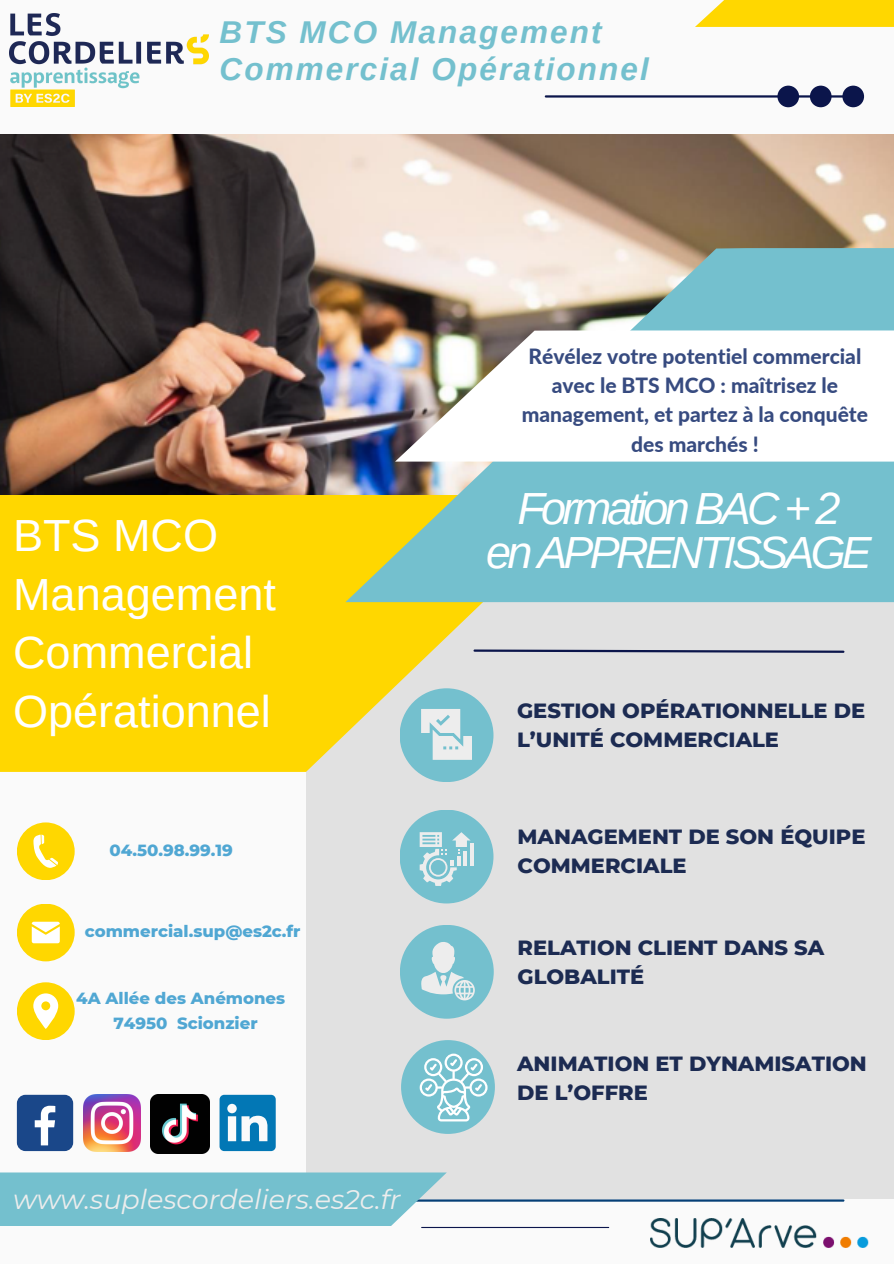
<style>
.page{position:relative;width:894px;height:1264px;background:#fff}
.page>*{position:absolute;margin:0;border:0;box-sizing:border-box;transform-origin:0 0}
.t1{font:45px/58.5px "Arimo";color:#fff}
.t2{font:italic 45px/43.8px "Arimo";letter-spacing:-.085em;color:#fff;text-align:center}
.t3{font:italic 700 31.5px/37.2px "Arimo";letter-spacing:.065em;color:#74c0ce}
.t4{font:italic 27px "Montserrat";color:#ededed}
.t5{font:800 21px/29.2px "Montserrat";color:#1c2b52}
.t6{font:800 21px/29.2px "Lato";color:#374b80;text-align:center}
.t7{font:800 16.5px "Montserrat";color:#50a7d3}
</style>
<div class="page">
<div style="left:0;top:0;width:893px;height:1263px;background:#fafafa"></div>
<div style="left:306px;top:581px;width:587px;height:618px;background:#e1e1e1"></div>
<svg style="left:0;top:494px;width:674px;height:278px;fill:#ffd700"></svg>
<div style="left:399px;top:688px;width:94px;height:94px;background:#74c0ce;border-radius:50%"></div>
<svg style="left:421px;top:709px;width:50px;height:50px"></svg>
<div style="left:399px;top:809px;width:94px;height:94px;background:#74c0ce;border-radius:50%"></div>
<hr style="left:469px;top:843px;width:4px;height:22px;background:#ededed">
<svg style="left:419px;top:832px;width:51px;height:53px"></svg>
<div style="left:400px;top:924px;width:93px;height:94px;background:#74c0ce;border-radius:50%"></div>
<svg style="left:421px;top:942px;width:53px;height:58px"></svg>
<img style="left:0;top:134px;width:893px;height:360px">
<img style="left:345px;top:248px;width:548px;height:354px">
<hr style="left:309px;top:1199px;width:534px;height:2px;background:#053f76">
<svg style="left:0;top:1172px;width:446px;height:54px;background:#7cc3d0"></svg>
<div style="left:694px;top:0;width:199px;height:27px;background:#ffd700"></div>
<div style="left:395px;top:330px;width:498px;height:131px;background:#fff"></div>
<hr style="left:545px;top:95px;width:305px;height:3px;background:#0b154b">
<hr style="left:421px;top:1226px;width:187px;height:1px;background:#0b154b">
<svg style="left:472px;top:648px;width:373px;height:6px"></svg>
<svg style="left:777px;top:86px;width:86px;height:21px"></svg>
<img style="left:650px;top:1218px;width:218px;height:29px">
<div style="left:17px;top:1094px;width:56px;height:57px;background:#1a4789;border-radius:9px"></div>
<svg style="left:35px;top:1105px;width:20px;height:40px"></svg>
<img style="left:84px;top:1094px;width:56px;height:57px">
<svg style="left:219px;top:1094px;width:57px;height:57px"></svg>
<img style="left:151px;top:1094px;width:58px;height:59px">
<div style="left:401px;top:1040px;width:94px;height:93px;background:#74c0ce;border-radius:50%"></div>
<svg style="left:419px;top:1053px;width:68px;height:68px"></svg>
<div style="left:17px;top:822px;width:58px;height:58px;background:#ffd700;border-radius:50%"></div>
<div style="left:17px;top:903px;width:58px;height:58px;background:#ffd700;border-radius:50%"></div>
<div style="left:17px;top:982px;width:58px;height:58px;background:#ffd700;border-radius:50%"></div>
<svg style="left:33px;top:834px;width:25px;height:34px"></svg>
<svg style="left:32px;top:921px;width:28px;height:22px"></svg>
<svg style="left:33px;top:993px;width:25px;height:35px"></svg>
<img style="left:10px;top:13px;width:199px;height:94px">
<p class="t3" style="left:219px;top:13px;width:431px">BTS MCO Management<br>Commercial Opérationnel</p>
<h4 class="t1" style="left:13px;top:506px;width:264px">BTS MCO<br>Management<br>Commercial<br>Opérationnel</h4>
<h1 class="t7" style="left:110px;top:840px;width:125px">04.50.98.99.19</h1>
<p class="t7" style="left:85px;top:921px;width:217px">commercial.sup@es2c.fr</p>
<p class="t7" style="left:76px;top:988px;width:210px">4A Allée des Anémones</p>
<p class="t7" style="left:113px;top:1013px;width:146px">74950 Scionzier</p>
<p class="t4" style="left:13px;top:1182px;width:389px">www.suplescordeliers.es2c.fr</p>
<h5 class="t6" style="left:521px;top:341px;width:348px">Révélez votre potentiel commercial avec le BTS MCO : maîtrisez le management, et partez à la conquête des marchés !</h5>
<p class="t2" style="left:486px;top:486px;width:387px">Formation BAC + 2<br>en APPRENTISSAGE</p>
<h2 class="t5" style="left:517px;top:696px;width:349px">GESTION OPÉRATIONNELLE DE<br>L’UNITÉ COMMERCIALE</h2>
<p class="t5" style="left:517px;top:822px;width:349px">MANAGEMENT DE SON ÉQUIPE<br>COMMERCIALE</p>
<p class="t5" style="left:517px;top:932px;width:308px">RELATION CLIENT DANS SA<br>GLOBALITÉ</p>
<h1 class="t5" style="left:517px;top:1048px;width:351px">ANIMATION ET DYNAMISATION<br>DE L’OFFRE</h1>
</div>
